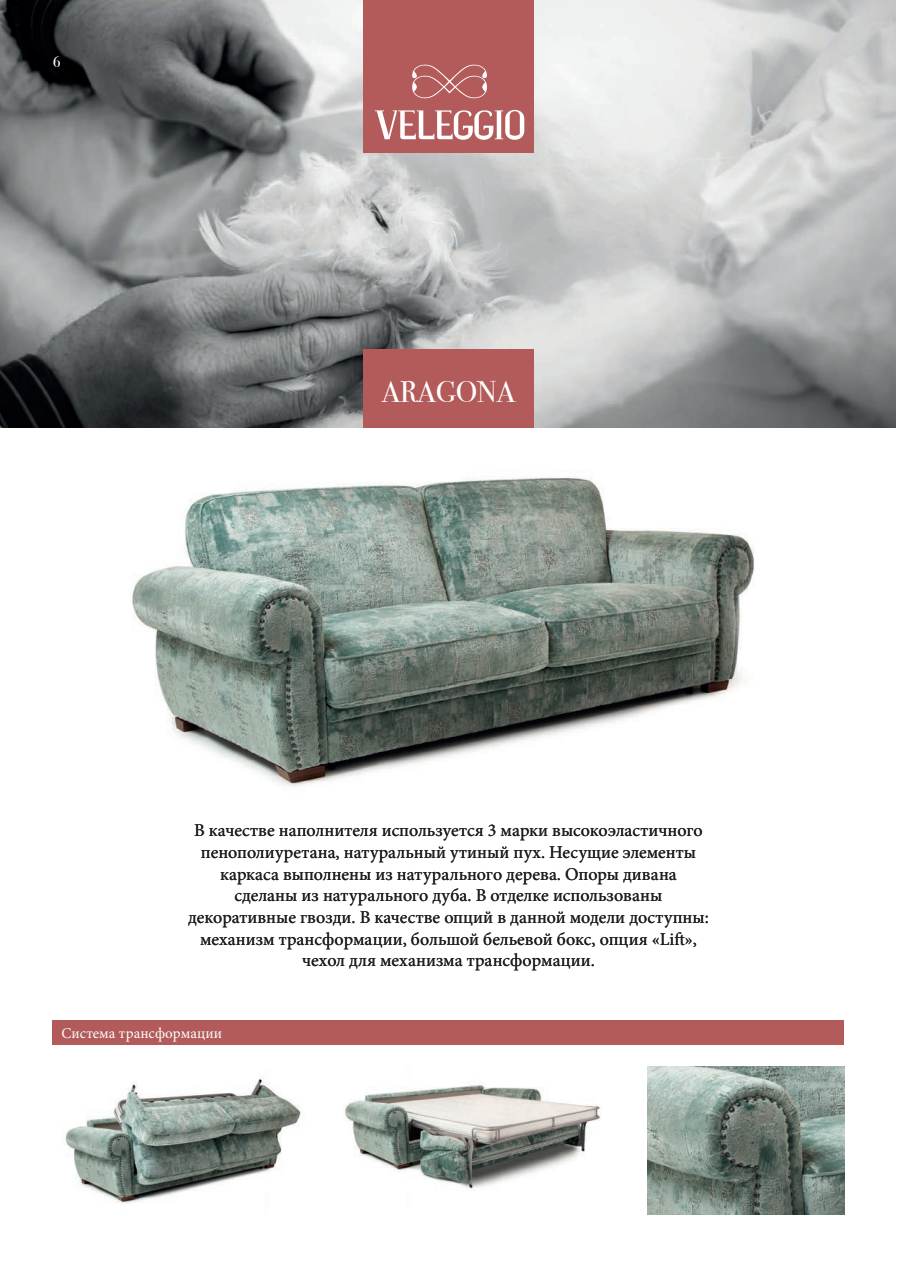
<style>
.page{position:relative;width:897px;height:1267px;background:#fff}
.page>*{position:absolute;margin:0;border:0;box-sizing:border-box;transform-origin:0 0}
.t1{font:30px "Bodoni Svty Two ITCTT";color:#fff}
.t2{font:18px/21.6px "Minion Pro";color:#231f20;text-align:center}
.t3{font:15px "Minion Pro";color:#fff}
.t4{font:15px "Bodoni Svty Two ITCTT";color:#fff}
</style>
<div class="page">
<img style="left:65px;top:1076px;width:236px;height:127px">
<img style="left:344px;top:1085px;width:257px;height:106px">
<img style="left:647px;top:1066px;width:197px;height:148px">
<img style="left:132px;top:477px;width:623px;height:310px">
<img style="left:0;top:0;width:895px;height:428px">
<div style="left:363px;top:0;width:170px;height:153px;background:#b25b5a"></div>
<div style="left:363px;top:349px;width:170px;height:79px;background:#b25b5a"></div>
<svg style="left:375px;top:110px;width:149px;height:30px"></svg>
<svg style="left:412px;top:64px;width:75px;height:35px"></svg>
<div style="left:52px;top:1020px;width:792px;height:25px;background:#b25b5a"></div>
<p class="t4" style="left:53px;top:49px;width:9px">6</p>
<h1 class="t1" style="left:382px;top:367px;width:135px">ARAGONA</h1>
<p class="t2" style="left:188px;top:820px;width:522px">В качестве наполнителя используется 3 марки высокоэластичного пенополиуретана, натуральный утиный пух. Несущие элементы каркаса выполнены из натурального дерева. Опоры дивана сделаны из натурального дуба. В отделке использованы декоративные гвозди. В качестве опций в данной модели доступны: механизм трансформации, большой бельевой бокс, опция «Lift», чехол для механизма трансформации.</p>
<p class="t3" style="left:61px;top:1022px;width:162px">Система трансформации</p>
</div>
